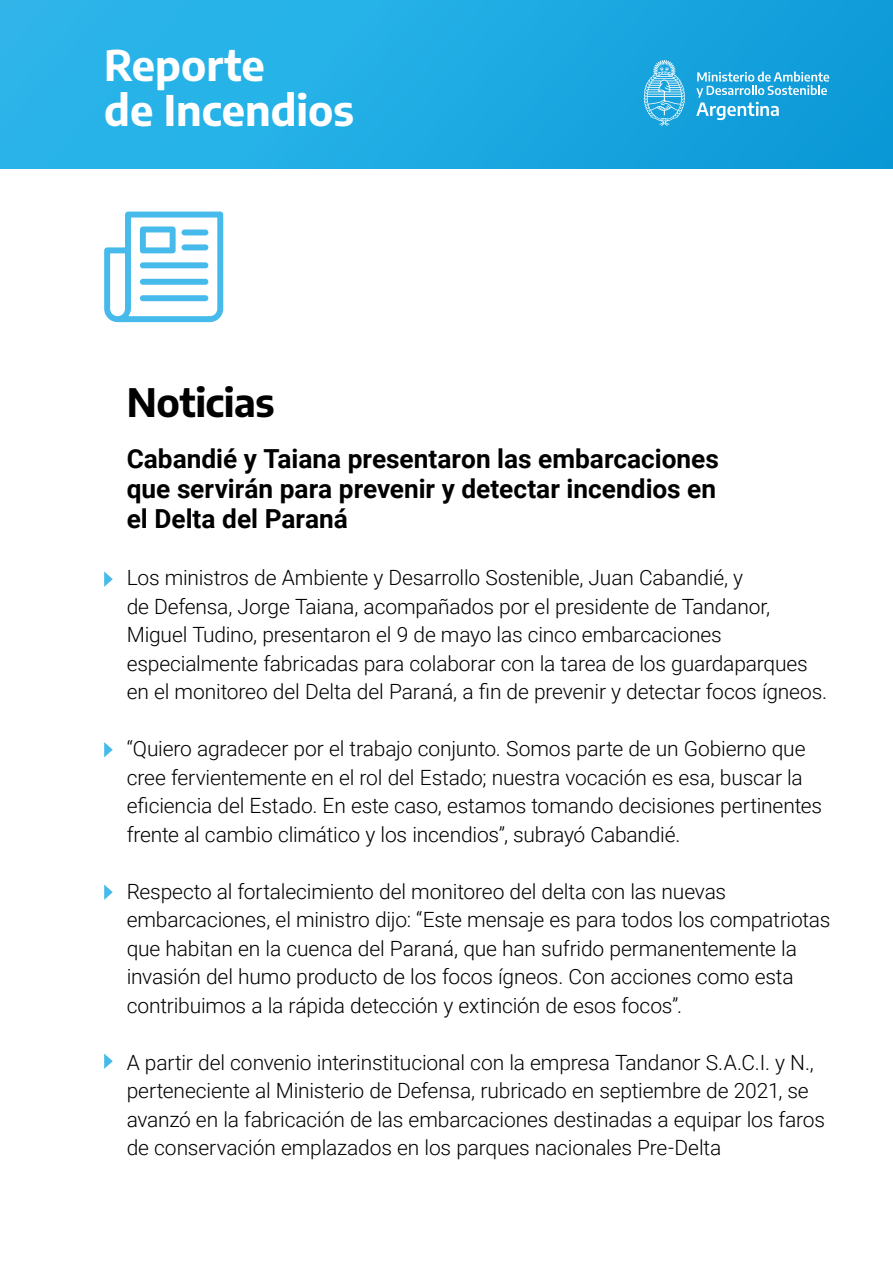
<style>
.page{position:relative;width:893px;height:1263px;background:#fff}
.page>*{position:absolute;margin:0;border:0;box-sizing:border-box;transform-origin:0 0}
.t1{font:700 42px/44.4px "Encode Sans";color:#fff}
.t2{font:700 39px "Encode Sans";letter-spacing:-.01em;color:#000}
.t3{font:700 26.25px/30px "Roboto";color:#000;text-align:justify}
.t4{font:300 21px/28.5px "Roboto";letter-spacing:-.01em;color:#000}
</style>
<div class="page">
<div style="left:0;top:0;width:893px;height:169px;background:linear-gradient(to right,#2fb9ec,#0e9bd8)"></div>
<svg style="left:696px;top:72px;width:133px;height:48px;background:#45b2e1"></svg>
<svg style="left:644px;top:60px;width:41px;height:66px;background:#50b9e5"></svg>
<svg style="left:104px;top:212px;width:119px;height:110px"></svg>
<svg style="left:104px;top:571px;width:9px;height:16px"></svg>
<svg style="left:104px;top:742px;width:9px;height:15px"></svg>
<svg style="left:104px;top:1053px;width:9px;height:16px"></svg>
<svg style="left:104px;top:884px;width:9px;height:16px"></svg>
<h1 class="t1" style="left:104px;top:42px;width:251px">Reporte<br>de Incendios</h1>
<h2 class="t2" style="left:127px;top:375px;width:149px">Noticias</h2>
<p class="t3" style="left:127px;top:443px;width:594px">Cabandié y Taiana presentaron las embarcaciones que servirán para prevenir y detectar incendios en el Delta del Paraná</p>
<p class="t4" style="left:127px;top:563px;width:702px">Los ministros de Ambiente y Desarrollo Sostenible, Juan Cabandié, y<br>de Defensa, Jorge Taiana, acompañados por el presidente de Tandanor, Miguel Tudino, presentaron el 9 de mayo las cinco embarcaciones especialmente fabricadas para colaborar con la tarea de los guardaparques en el monitoreo del Delta del Paraná, a fin de prevenir y detectar focos ígneos.</p>
<p class="t4" style="left:127px;top:734px;width:697px">“Quiero agradecer por el trabajo conjunto. Somos parte de un Gobierno que cree fervientemente en el rol del Estado; nuestra vocación es esa, buscar la eficiencia del Estado. En este caso, estamos tomando decisiones pertinentes frente al cambio climático y los incendios”, subrayó Cabandié.</p>
<p class="t4" style="left:127px;top:876px;width:705px">Respecto al fortalecimiento del monitoreo del delta con las nuevas embarcaciones, el ministro dijo: “Este mensaje es para todos los compatriotas que habitan en la cuenca del Paraná, que han sufrido permanentemente la invasión del humo producto de los focos ígneos. Con acciones como esta contribuimos a la rápida detección y extinción de esos focos”.</p>
<p class="t4" style="left:127px;top:1047px;width:700px">A partir del convenio interinstitucional con la empresa Tandanor S.A.C.I. y N., perteneciente al Ministerio de Defensa, rubricado en septiembre de 2021, se avanzó en la fabricación de las embarcaciones destinadas a equipar los faros de conservación emplazados en los parques nacionales Pre-Delta</p>
</div>
